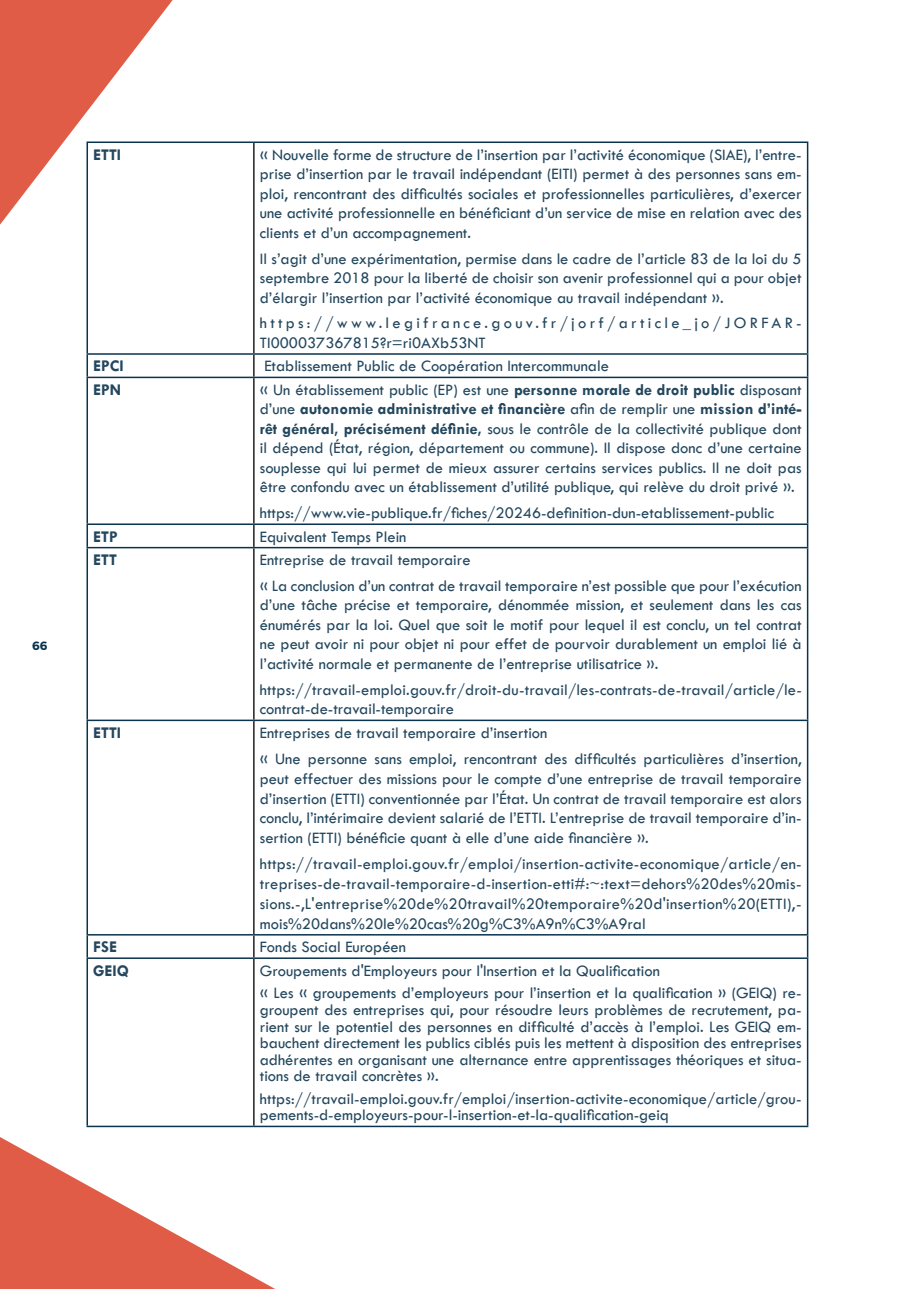
<style>
.page{position:relative;width:919px;height:1289px;background:#fff}
.page>*{position:absolute;margin:0;border:0;box-sizing:border-box;transform-origin:0 0}
.Paragraphe_-_PGauche{font:16.5px/19.5px "Tw Cen";color:#23475e;text-align:justify}
.Paragraphe_-_PGauche-2{font:16.5px/19.5px "Tw Cen";letter-spacing:.2em;color:#23475e}
.Paragraphe_-_PGauche-3{font:700 16.5px "Tw Cen";color:#23475e}
.t1{font:700 12px "Montserrat";color:#0a334d}
.s1{font-weight:700}
</style>
<div class="page">
<hr style="left:253px;top:143px;width:1px;height:210px;background:#231f20">
<svg style="left:253px;top:355px;width:1px;height:21px"></svg>
<hr style="left:253px;top:378px;width:1px;height:145px;background:#231f20">
<svg style="left:253px;top:525px;width:1px;height:22px"></svg>
<hr style="left:253px;top:548px;width:1px;height:171px;background:#231f20">
<hr style="left:253px;top:721px;width:1px;height:213px;background:#231f20">
<svg style="left:253px;top:935px;width:1px;height:22px"></svg>
<hr style="left:253px;top:958px;width:1px;height:167px;background:#231f20">
<hr style="left:86px;top:141px;width:168px;height:2px;background:#0a334d">
<hr style="left:86px;top:143px;width:2px;height:210px;background:#0a334d">
<hr style="left:254px;top:141px;width:554px;height:2px;background:#0a334d">
<hr style="left:806px;top:143px;width:2px;height:210px;background:#0a334d">
<hr style="left:86px;top:353px;width:168px;height:2px;background:#0a334d">
<hr style="left:86px;top:355px;width:2px;height:21px;background:#0a334d">
<hr style="left:254px;top:353px;width:554px;height:2px;background:#0a334d">
<hr style="left:806px;top:355px;width:2px;height:21px;background:#0a334d">
<hr style="left:86px;top:376px;width:168px;height:2px;background:#0a334d">
<hr style="left:86px;top:378px;width:2px;height:145px;background:#0a334d">
<hr style="left:254px;top:376px;width:554px;height:2px;background:#0a334d">
<hr style="left:806px;top:378px;width:2px;height:145px;background:#0a334d">
<hr style="left:86px;top:523px;width:168px;height:2px;background:#0a334d">
<hr style="left:86px;top:525px;width:2px;height:22px;background:#0a334d">
<hr style="left:254px;top:523px;width:554px;height:2px;background:#0a334d">
<hr style="left:806px;top:525px;width:2px;height:22px;background:#0a334d">
<hr style="left:86px;top:547px;width:168px;height:1px;background:#0a334d">
<hr style="left:86px;top:548px;width:2px;height:171px;background:#0a334d">
<hr style="left:254px;top:547px;width:554px;height:1px;background:#0a334d">
<hr style="left:806px;top:548px;width:2px;height:171px;background:#0a334d">
<hr style="left:86px;top:719px;width:168px;height:2px;background:#0a334d">
<hr style="left:86px;top:721px;width:2px;height:213px;background:#0a334d">
<hr style="left:254px;top:719px;width:554px;height:2px;background:#0a334d">
<hr style="left:806px;top:721px;width:2px;height:213px;background:#0a334d">
<hr style="left:86px;top:934px;width:168px;height:1px;background:#0a334d">
<hr style="left:86px;top:935px;width:2px;height:22px;background:#0a334d">
<hr style="left:254px;top:934px;width:554px;height:1px;background:#0a334d">
<hr style="left:806px;top:935px;width:2px;height:22px;background:#0a334d">
<hr style="left:86px;top:957px;width:168px;height:1px;background:#0a334d">
<hr style="left:86px;top:958px;width:2px;height:167px;background:#0a334d">
<hr style="left:254px;top:957px;width:554px;height:1px;background:#0a334d">
<hr style="left:806px;top:958px;width:2px;height:167px;background:#0a334d">
<hr style="left:86px;top:1125px;width:168px;height:2px;background:#0a334d">
<hr style="left:254px;top:1125px;width:554px;height:2px;background:#0a334d">
<svg style="left:0;top:0;width:178px;height:255px"></svg>
<svg style="left:0;top:1137px;width:273px;height:151px"></svg>
<p class="t1" style="left:32px;top:638px;width:17px">66</p>
<p class="Paragraphe_-_PGauche-3" style="left:93px;top:144px;width:30px">ETTI</p>
<p class="Paragraphe_-_PGauche" style="left:260px;top:145px;width:543px">« Nouvelle forme de structure de l’insertion par l’activité économique (SIAE), l’entre&shy;prise d’insertion par le travail indépendant (EITI) permet à des personnes sans em&shy;ploi, rencontrant des difficultés sociales et professionnelles particulières, d’exercer une activité professionnelle en bénéficiant d’un service de mise en relation avec des clients et d’un accompagnement.</p>
<p class="Paragraphe_-_PGauche" style="left:260px;top:248px;width:543px">Il s’agit d’une expérimentation, permise dans le cadre de l’article 83 de la loi du 5 septembre 2018 pour la liberté de choisir son avenir professionnel qui a pour objet d’élargir l’insertion par l’activité économique au travail indépendant ».</p>
<p class="Paragraphe_-_PGauche-2" style="left:260px;top:313px;width:543px">https://www.legifrance.gouv.fr/jorf/article_jo/JORFAR-<br>TI000037367815?r=ri0AXb53NT</p>
<p class="Paragraphe_-_PGauche-3" style="left:93px;top:356px;width:32px">EPCI</p>
<p class="Paragraphe_-_PGauche" style="left:264px;top:356px;width:346px">Etablissement Public de Coopération Intercommunale</p>
<p class="Paragraphe_-_PGauche-3" style="left:93px;top:379px;width:30px">EPN</p>
<p class="Paragraphe_-_PGauche" style="left:260px;top:380px;width:543px">« Un établissement public (EP) est une <span class="s1">personne morale de droit public</span> disposant d’une <span class="s1">autonomie administrative et financière</span> afin de remplir une <span class="s1">mission d’inté&shy;rêt général, précisément définie,</span> sous le contrôle de la collectivité publique dont il dépend (État, région, département ou commune). Il dispose donc d’une certaine souplesse qui lui permet de mieux assurer certains services publics. Il ne doit pas être confondu avec un établissement d’utilité publique, qui relève du droit privé ».</p>
<p class="Paragraphe_-_PGauche" style="left:260px;top:503px;width:516px">https://www.vie-publique.fr/fiches/20246-definition-dun-etablissement-public</p>
<p class="Paragraphe_-_PGauche-3" style="left:93px;top:526px;width:26px">ETP</p>
<p class="Paragraphe_-_PGauche" style="left:260px;top:526px;width:148px">Equivalent Temps Plein</p>
<p class="Paragraphe_-_PGauche-3" style="left:93px;top:550px;width:25px">ETT</p>
<p class="Paragraphe_-_PGauche" style="left:260px;top:550px;width:212px">Entreprise de travail temporaire</p>
<p class="Paragraphe_-_PGauche" style="left:260px;top:576px;width:543px">« La conclusion d’un contrat de travail temporaire n’est possible que pour l’exécution d’une tâche précise et temporaire, dénommée mission, et seulement dans les cas énumérés par la loi. Quel que soit le motif pour lequel il est conclu, un tel contrat ne peut avoir ni pour objet ni pour effet de pourvoir durablement un emploi lié à l’activité normale et permanente de l’entreprise utilisatrice ».</p>
<p class="Paragraphe_-_PGauche" style="left:260px;top:679px;width:543px">https://travail-emploi.gouv.fr/droit-du-travail/les-contrats-de-travail/article/le&shy;contrat-de-travail-temporaire</p>
<p class="Paragraphe_-_PGauche-3" style="left:93px;top:722px;width:30px">ETTI</p>
<p class="Paragraphe_-_PGauche" style="left:260px;top:722px;width:289px">Entreprises de travail temporaire d’insertion</p>
<p class="Paragraphe_-_PGauche" style="left:260px;top:748px;width:543px">« Une personne sans emploi, rencontrant des difficultés particulières d’insertion, peut effectuer des missions pour le compte d’une entreprise de travail temporaire d’insertion (ETTI) conventionnée par l’État. Un contrat de travail temporaire est alors conclu, l’intérimaire devient salarié de l’ETTI. L’entreprise de travail temporaire d’in&shy;sertion (ETTI) bénéficie quant à elle d’une aide financière ».</p>
<p class="Paragraphe_-_PGauche" style="left:260px;top:854px;width:543px">https://travail-emploi.gouv.fr/emploi/insertion-activite-economique/article/en&shy;treprises-de-travail-temporaire-d-insertion-etti#:~:text=dehors%20des%20mis&shy;sions.-,L'entreprise%20de%20travail%20temporaire%20d'insertion%20(ETTI),- mois%20dans%20le%20cas%20g%C3%A9n%C3%A9ral</p>
<p class="Paragraphe_-_PGauche-3" style="left:93px;top:937px;width:25px">FSE</p>
<p class="Paragraphe_-_PGauche" style="left:260px;top:937px;width:148px">Fonds Social Européen</p>
<p class="Paragraphe_-_PGauche-3" style="left:93px;top:960px;width:37px">GEIQ</p>
<p class="Paragraphe_-_PGauche" style="left:260px;top:960px;width:401px">Groupements d'Employeurs pour l'Insertion et la Qualification</p>
<p class="Paragraphe_-_PGauche" style="left:260px;top:984px;width:543px;line-height:16.5px">« Les « groupements d’employeurs pour l’insertion et la qualification » (GEIQ) re&shy;groupent des entreprises qui, pour résoudre leurs problèmes de recrutement, pa&shy;rient sur le potentiel des personnes en difficulté d’accès à l’emploi. Les GEIQ em&shy;bauchent directement les publics ciblés puis les mettent à disposition des entreprises adhérentes en organisant une alternance entre apprentissages théoriques et situa&shy;tions de travail concrètes ».</p>
<p class="Paragraphe_-_PGauche" style="left:260px;top:1090px;width:543px;line-height:16.5px">https://travail-emploi.gouv.fr/emploi/insertion-activite-economique/article/grou&shy;pements-d-employeurs-pour-l-insertion-et-la-qualification-geiq</p>
</div>
